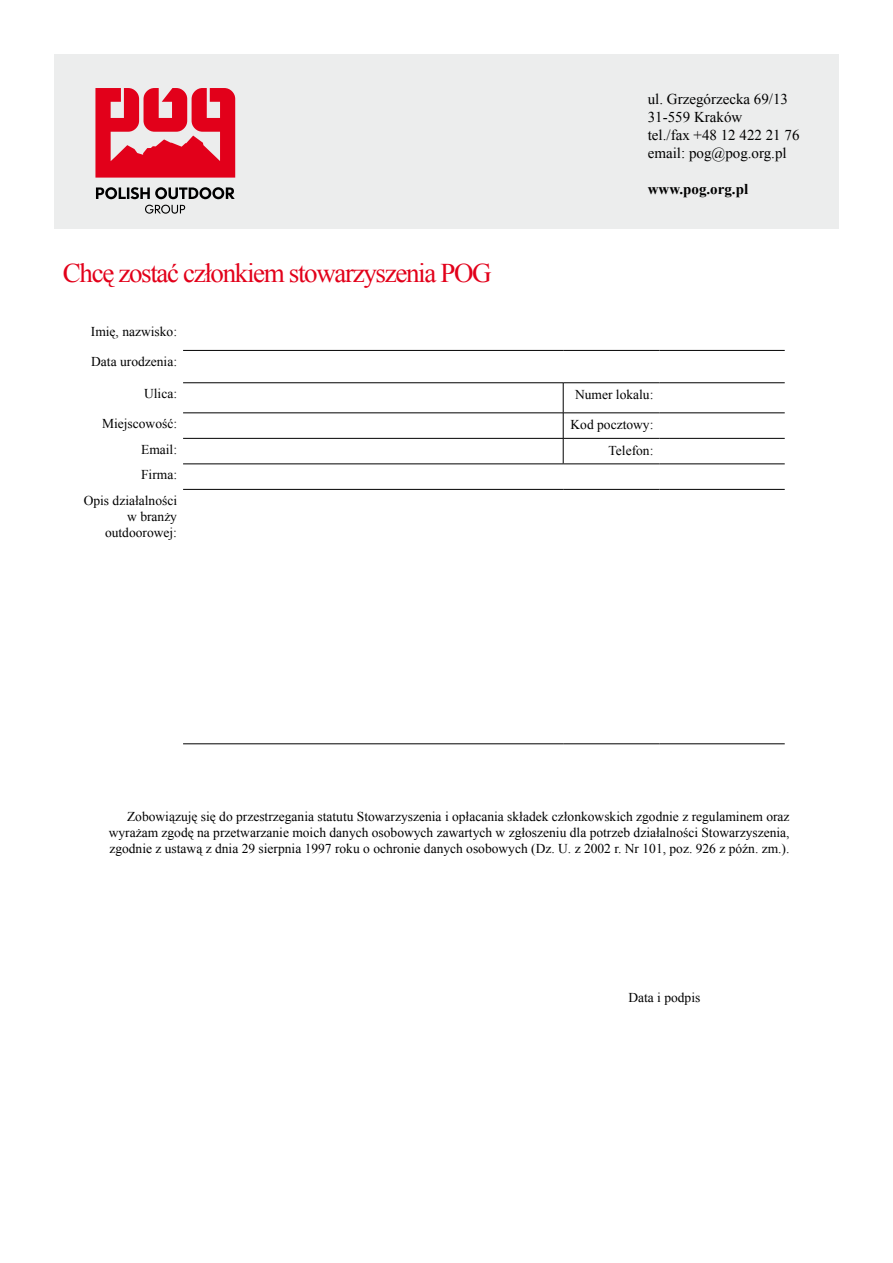
<style>
.page{position:relative;width:893px;height:1263px;background:#fff}
.page>*{position:absolute;margin:0;border:0;box-sizing:border-box;transform-origin:0 0}
.t1{font:27px "Times New Roman";letter-spacing:-.05em;color:#e2001a}
.t2{font:15px/18px "Times New Roman";color:#000}
.t3{font:700 15px "Times New Roman";color:#000}
.t4{font:13.5px/16.2px "Times New Roman";color:#000;text-align:right}
</style>
<div class="page">
<div style="left:54px;top:54px;width:785px;height:174px;background:#eceded"></div>
<svg style="left:96px;top:187px;width:139px;height:12px"></svg>
<svg style="left:145px;top:205px;width:40px;height:9px"></svg>
<svg style="left:95px;top:88px;width:140px;height:90px"></svg>
<svg style="left:183px;top:349px;width:602px;height:140px"></svg>
<hr style="left:183px;top:350px;width:380px;height:1px;background:#000">
<hr style="left:563px;top:350px;width:96px;height:1px;background:#000">
<hr style="left:659px;top:350px;width:126px;height:1px;background:#000">
<hr style="left:183px;top:382px;width:380px;height:1px;background:#000">
<hr style="left:563px;top:382px;width:96px;height:1px;background:#000">
<hr style="left:659px;top:382px;width:126px;height:1px;background:#000">
<hr style="left:183px;top:413px;width:380px;height:1px;background:#000">
<hr style="left:563px;top:413px;width:96px;height:1px;background:#000">
<hr style="left:659px;top:413px;width:126px;height:1px;background:#000">
<hr style="left:183px;top:438px;width:380px;height:1px;background:#000">
<hr style="left:563px;top:438px;width:96px;height:1px;background:#000">
<hr style="left:659px;top:438px;width:126px;height:1px;background:#000">
<hr style="left:183px;top:463px;width:380px;height:1px;background:#000">
<hr style="left:563px;top:463px;width:96px;height:1px;background:#000">
<hr style="left:659px;top:463px;width:126px;height:1px;background:#000">
<hr style="left:183px;top:489px;width:380px;height:1px;background:#000">
<hr style="left:563px;top:489px;width:96px;height:1px;background:#000">
<hr style="left:659px;top:489px;width:126px;height:1px;background:#000">
<hr style="left:183px;top:743px;width:380px;height:1px;background:#000">
<hr style="left:563px;top:743px;width:96px;height:1px;background:#000">
<hr style="left:659px;top:743px;width:126px;height:1px;background:#000">
<hr style="left:563px;top:383px;width:1px;height:30px;background:#000">
<svg style="left:563px;top:413px;width:1px;height:50px"></svg>
<h1 class="t1" style="left:63px;top:255px;width:430px">Chcę zostać członkiem stowarzyszenia POG</h1>
<p class="t2" style="left:648px;top:90px;width:153px">ul. Grzegórzecka 69/13<br>31-559 Kraków<br>tel./fax +48 12 422 21 76 email: pog@pog.org.pl</p>
<p class="t3" style="left:648px;top:179px;width:102px">www.pog.org.pl</p>
<p class="t4" style="left:91px;top:323px;width:88px">Imię, nazwisko:</p>
<p class="t4" style="left:91px;top:353px;width:87px">Data urodzenia:</p>
<p class="t4" style="left:144px;top:385px;width:34px">Ulica:</p>
<p class="t4" style="left:575px;top:386px;width:80px">Numer lokalu:</p>
<p class="t4" style="left:102px;top:415px;width:76px">Miejscowość:</p>
<p class="t4" style="left:571px;top:416px;width:84px">Kod pocztowy:</p>
<p class="t4" style="left:141px;top:441px;width:38px">Email:</p>
<p class="t4" style="left:609px;top:442px;width:46px">Telefon:</p>
<p class="t4" style="left:84px;top:462px;width:95px;line-height:25.5px">Firma:<br>Opis działalności</p>
<p class="t4" style="left:105px;top:508px;width:73px">w branży outdoorowej:</p>
<p class="t4" style="left:109px;top:808px;width:682px;text-align:justify;text-indent:18px">Zobowiązuję się do przestrzegania statutu Stowarzyszenia i opłacania składek członkowskich zgodnie z regulaminem oraz wyrażam zgodę na przetwarzanie moich danych osobowych zawartych w zgłoszeniu dla potrzeb działalności Stowarzyszenia, zgodnie z ustawą z dnia 29 sierpnia 1997 roku o ochronie danych osobowych (Dz. U. z 2002 r. Nr 101, poz. 926 z późn. zm.).</p>
<p class="t4" style="left:628px;top:989px;width:73px">Data i podpis</p>
</div>
